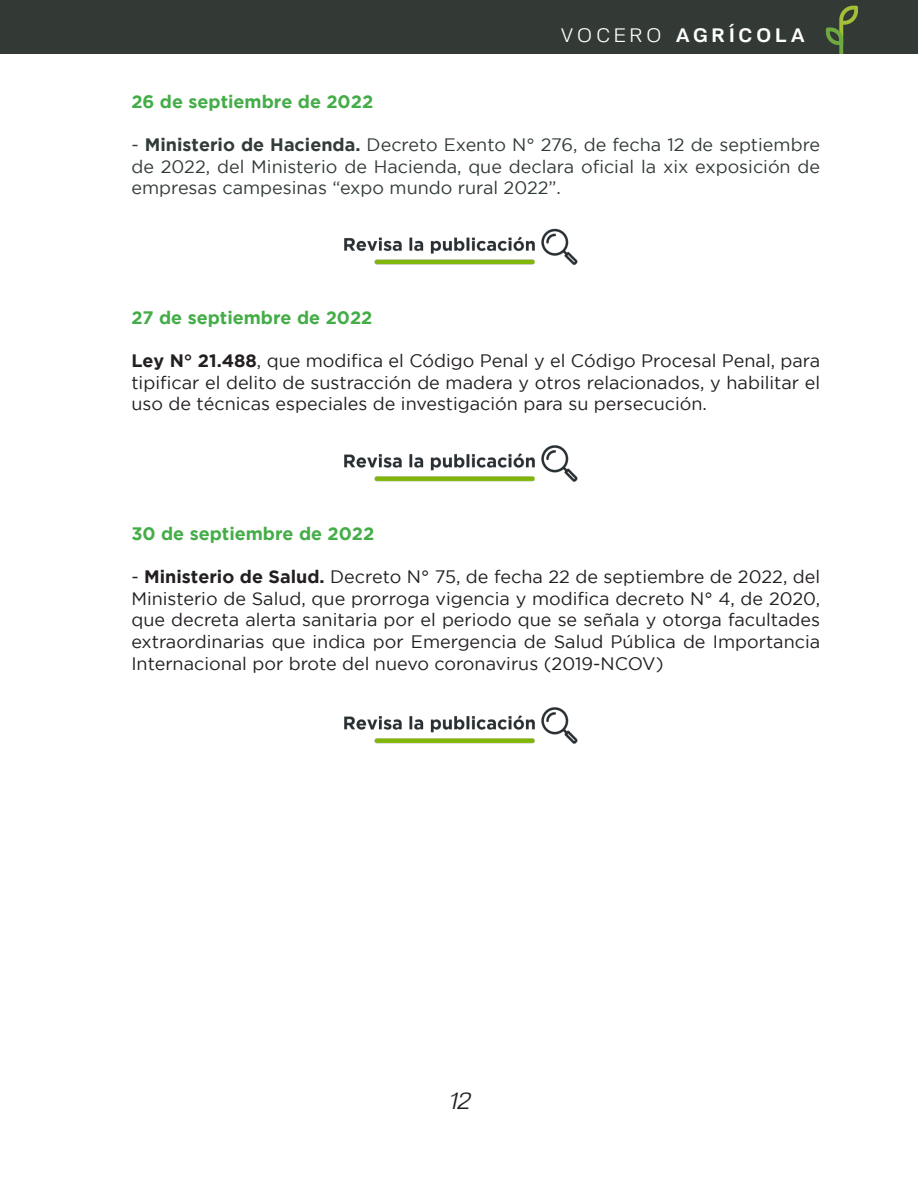
<style>
.page{position:relative;width:918px;height:1188px;background:#fff}
.page>*{position:absolute;margin:0;border:0;box-sizing:border-box;transform-origin:0 0}
.t1{font:italic 24px "Neo Gram";color:#231f20}
.t2{font:700 19.5px "Neo Gram";letter-spacing:.21em;color:#fff}
.t3{font:18px/21.6px "Gotham";color:#231f20;text-align:justify}
.t4{font:18px/21.6px "Gotham";color:#323b36;text-align:justify}
.t5{font:700 18px "Gotham";color:#44ad48}
.s1{font-weight:400}
.s2{font-weight:700}
</style>
<div class="page">
<div style="left:0;top:0;width:918px;height:54px;background:#333a36"></div>
<svg style="left:826px;top:6px;width:32px;height:48px"></svg>
<img style="left:344px;top:228px;width:234px;height:37px">
<img style="left:344px;top:445px;width:234px;height:37px">
<img style="left:344px;top:707px;width:234px;height:37px">
<p class="t2" style="left:561px;top:20px;width:246px"><span class="s1">VOCERO</span> AGRÍCOLA</p>
<p class="t5" style="left:131px;top:91px;width:243px">26 de septiembre de 2022</p>
<p class="t4" style="left:131px;top:134px;width:690px">- <span class="s2">Ministerio de Hacienda.</span> Decreto Exento N° 276, de fecha 12 de septiembre de 2022, del Ministerio de Hacienda, que declara oficial la xix exposición de empresas campesinas “expo mundo rural 2022”.</p>
<p class="t5" style="left:131px;top:307px;width:243px">27 de septiembre de 2022</p>
<p class="t3" style="left:131px;top:350px;width:690px"><span class="s2">Ley N° 21.488</span>, que modifica el Código Penal y el Código Procesal Penal, para tipificar el delito de sustracción de madera y otros relacionados, y habilitar el uso de técnicas especiales de investigación para su persecución.</p>
<p class="t5" style="left:131px;top:523px;width:245px">30 de septiembre de 2022</p>
<p class="t3" style="left:131px;top:566px;width:690px">- <span class="s2">Ministerio de Salud.</span> Decreto N° 75, de fecha 22 de septiembre de 2022, del Ministerio de Salud, que prorroga vigencia y modifica decreto N° 4, de 2020, que decreta alerta sanitaria por el periodo que se señala y otorga facultades extraordinarias que indica por Emergencia de Salud Pública de Importancia Internacional por brote del nuevo coronavirus (2019-NCOV)</p>
<p class="t1" style="left:448px;top:1084px;width:23px">12</p>
</div>
